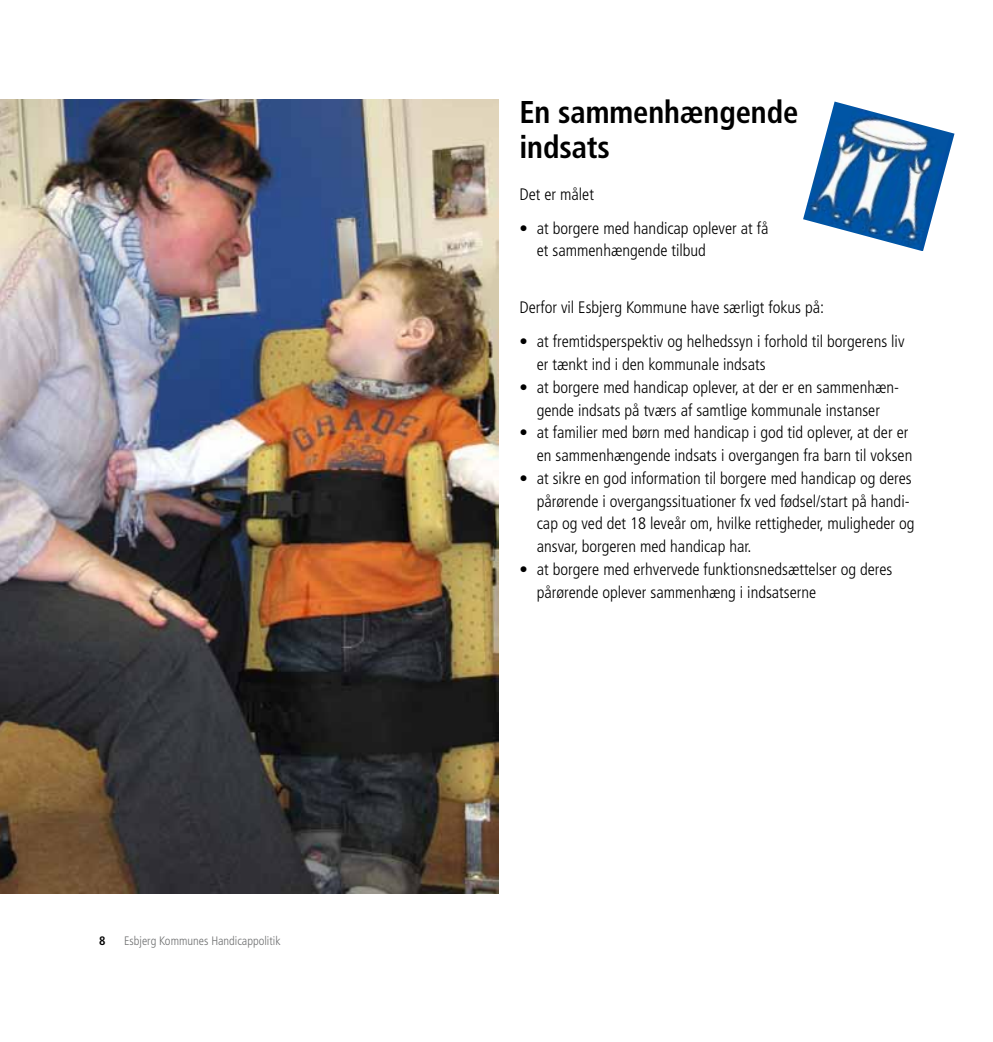
<style>
.page{position:relative;width:993px;height:1042px;background:#fff}
.page>*{position:absolute;margin:0;border:0;box-sizing:border-box;transform-origin:0 0}
.t1{font:700 condensed 31.5px/35px "Frutiger";letter-spacing:-.005em;color:#000}
.t2{font:300 condensed 16.62px/22.8px "Frutiger";color:#000}
.t3{font:300 condensed 12.25px "Frutiger";color:#707172}
.t4{font:700 condensed 12.25px "Frutiger";color:#000}
</style>
<div class="page">
<img style="left:803px;top:102px;width:151px;height:149px">
<img style="left:0;top:99px;width:498px;height:794px">
<p class="t4" style="left:99px;top:933px;width:8px">8</p>
<p class="t3" style="left:124px;top:933px;width:158px">Esbjerg Kommunes Handicappolitik</p>
<h1 class="t1" style="left:519px;top:94px;width:280px">En sammenhængende indsats</h1>
<p class="t2" style="left:519px;top:183px;width:76px">Det er målet</p>
<p class="t2" style="left:536px;top:217px;width:233px;text-indent:-17px">• at borgere med handicap oplever at få et sammenhængende tilbud</p>
<p class="t2" style="left:519px;top:296px;width:306px">Derfor vil Esbjerg Kommune have særligt fokus på:</p>
<p class="t2" style="left:536px;top:330px;width:369px;text-indent:-17px">• at fremtidsperspektiv og helhedssyn i forhold til borgerens liv er tænkt ind i den kommunale indsats</p>
<p class="t2" style="left:519px;top:376px;width:381px;text-align:center">• at borgere med handicap oplever, at der er en sammenhæn&shy;gende indsats på tværs af samtlige kommunale instanser</p>
<p class="t2" style="left:519px;top:421px;width:394px;text-align:right">• at familier med børn med handicap i god tid oplever, at der er en sammenhængende indsats i overgangen fra barn til voksen</p>
<p class="t2" style="left:536px;top:467px;width:379px;text-indent:-17px">• at sikre en god information til borgere med handicap og deres pårørende i overgangssituationer fx ved fødsel/start på handi&shy;cap og ved det 18 leveår om, hvilke rettigheder, muligheder og ansvar, borgeren med handicap har.</p>
<p class="t2" style="left:536px;top:558px;width:357px;text-indent:-17px">• at borgere med erhvervede funktionsnedsættelser og deres pårørende oplever sammenhæng i indsatserne</p>
</div>
